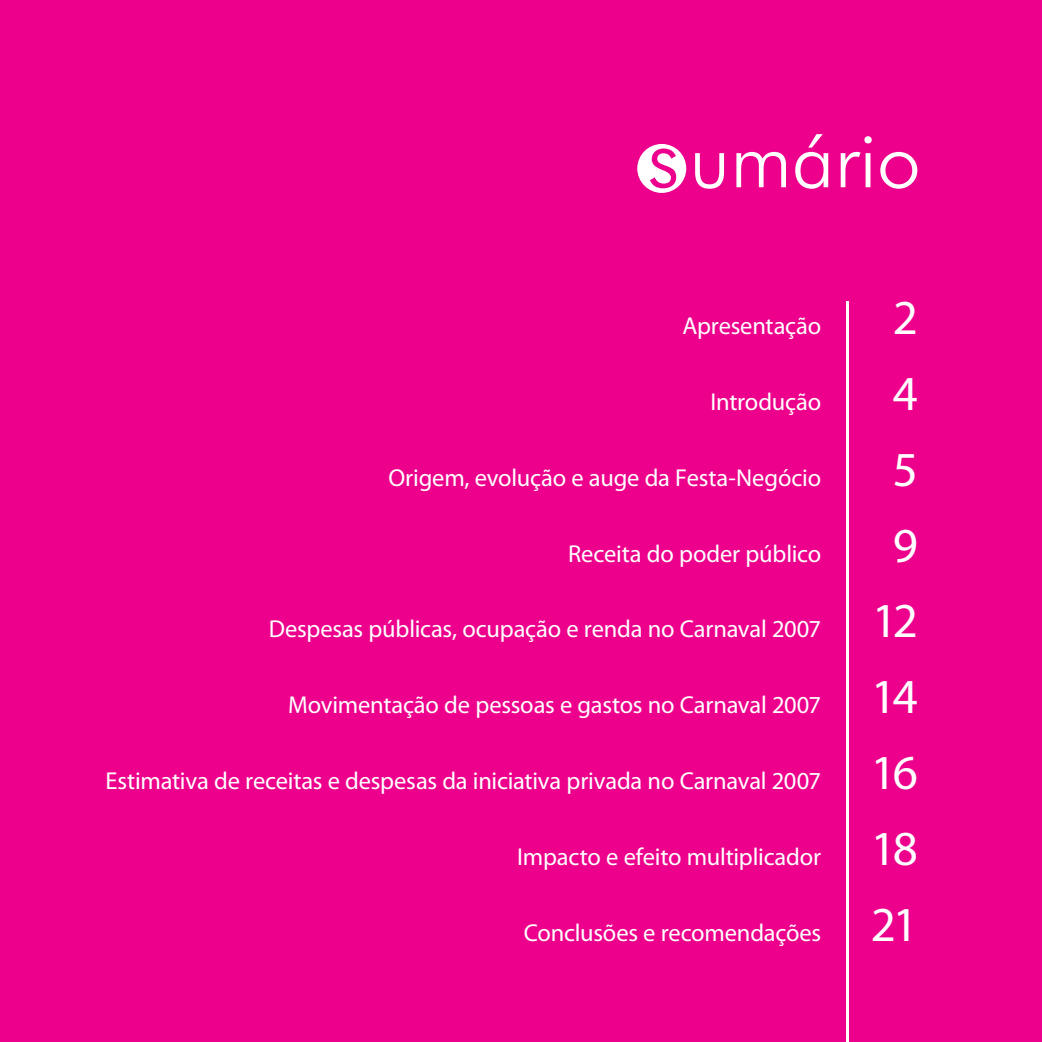
<style>
.page{position:relative;width:1042px;height:1042px;background:#ec008c}
.page>*{position:absolute;margin:0;border:0;box-sizing:border-box;transform-origin:0 0}
.t1{font:300 78.75px "Futura BT";letter-spacing:-.005em;color:#fff}
.t2{font:49px "Myriad Pro";color:#fff}
.t3{font:24.5px "Myriad Pro";letter-spacing:-.01em;color:#fff}
.s1{font-size:49px}
</style>
<div class="page">
<svg style="left:637px;top:144px;width:49px;height:49px"></svg>
<hr style="left:846px;top:302px;width:2px;height:740px;background:#fff">
<h1 class="t1" style="left:689px;top:108px;width:233px">umário</h1>
<p class="t3" style="left:682px;top:310px;width:140px">Apresentação</p>
<p class="t3" style="left:710px;top:386px;width:112px">Introdução</p>
<p class="t3" style="left:388px;top:462px;width:434px">Origem, evolução e auge da Festa-Negócio</p>
<p class="t3" style="left:568px;top:538px;width:254px">Receita do poder público</p>
<h2 class="t2" style="left:893px;top:287px;width:27px">2</h2>
<h2 class="t2" style="left:893px;top:363px;width:27px">4</h2>
<h2 class="t2" style="left:893px;top:439px;width:27px">5</h2>
<h2 class="t2" style="left:893px;top:515px;width:27px">9</h2>
<p class="t3" style="left:269px;top:614px;width:651px">Despesas públicas, ocupação e renda no Carnaval 2007 <span class="s1">12</span></p>
<p class="t3" style="left:288px;top:690px;width:631px">Movimentação de pessoas e gastos no Carnaval 2007 <span class="s1">14</span></p>
<p class="t3" style="left:106px;top:766px;width:814px">Estimativa de receitas e despesas da iniciativa privada no Carnaval 2007 <span class="s1">16</span></p>
<p class="t3" style="left:517px;top:841px;width:402px">Impacto e efeito multiplicador <span class="s1">18</span></p>
<p class="t3" style="left:524px;top:917px;width:396px">Conclusões e recomendações <span class="s1">21</span></p>
</div>
